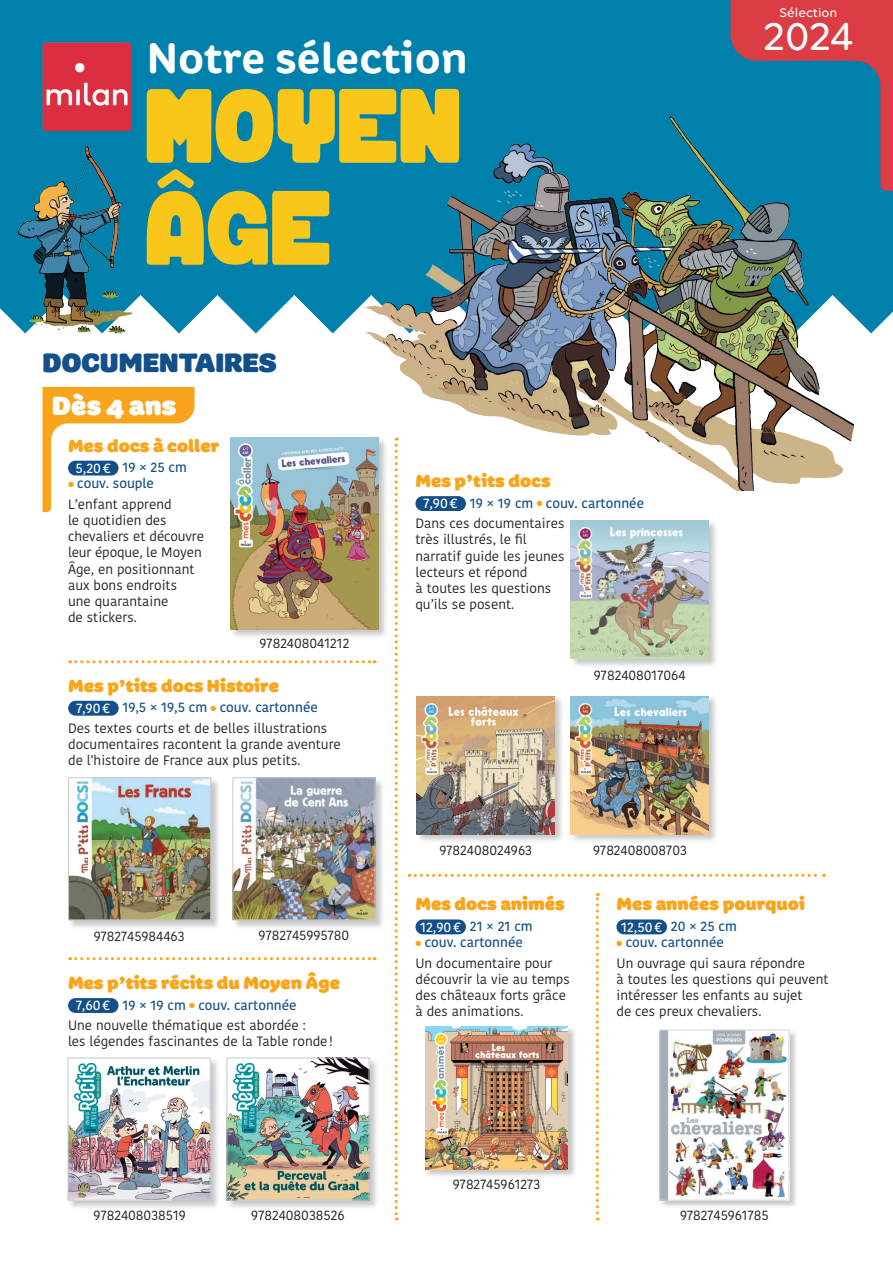
<style>
.page{position:relative;width:893px;height:1263px;background:#fff}
.page>*{position:absolute;margin:0;border:0;box-sizing:border-box;transform-origin:0 0}
.t1{font:105px/102px "FUGU&MAKI2";color:#f9c71a}
.t2{font:700 43.5px "Colette";color:#fff}
.t3{font:500 41.7px "Volte Rounded";color:#fff}
.t4{font:900 27px "Adesso";color:#135089}
.t5{font:27px "Colette Jumbo";color:#fff}
.t6{font:18px "Colette Jumbo";color:#f9a51b}
.t7{font:13.5px/16.2px "Kohinoor Bangla";color:#231f20}
.t8{font:500 13.5px/20.4px "Kohinoor Bangla";color:#135089}
.t9{font:500 13.5px "Volte Rounded";color:#fff}
.s1{color:#fff}
.s2{color:#f9a51b}
.s3{font-weight:500;color:#135089}
.s4{font-weight:500;color:#fff}
.s5{font-weight:400;color:#231f20}
</style>
<div class="page">
<div style="left:0;top:0;width:893px;height:272px;background:#0081ab"></div>
<svg style="left:0;top:229px;width:893px;height:104px"></svg>
<svg style="left:730px;top:0;width:163px;height:191px"></svg>
<svg style="left:157px;top:169px;width:37px;height:20px"></svg>
<img style="left:43px;top:43px;width:88px;height:88px">
<img style="left:366px;top:116px;width:487px;height:374px">
<svg style="left:43px;top:387px;width:152px;height:125px"></svg>
<div style="left:68px;top:461px;width:51px;height:14px;background:#135089;border-radius:7px"></div>
<div style="left:415px;top:496px;width:51px;height:15px;background:#135089;border-radius:7px"></div>
<div style="left:68px;top:701px;width:51px;height:15px;background:#135089;border-radius:7px"></div>
<svg style="left:395px;top:438px;width:3px;height:782px"></svg>
<svg style="left:409px;top:874px;width:415px;height:3px"></svg>
<svg style="left:70px;top:957px;width:305px;height:3px"></svg>
<svg style="left:596px;top:893px;width:3px;height:327px"></svg>
<svg style="left:70px;top:660px;width:305px;height:3px"></svg>
<div style="left:230px;top:437px;width:158px;height:202px;background:#231f20;opacity:.25"></div>
<img style="left:231px;top:438px;width:147px;height:191px">
<div style="left:68px;top:777px;width:153px;height:153px;background:#231f20;opacity:.25"></div>
<img style="left:70px;top:779px;width:139px;height:139px">
<div style="left:68px;top:777px;width:143px;height:143px;border:1px solid #c7c8ca"></div>
<div style="left:232px;top:777px;width:153px;height:153px;background:#231f20;opacity:.25"></div>
<img style="left:234px;top:779px;width:139px;height:139px">
<div style="left:232px;top:777px;width:143px;height:143px;border:1px solid #c7c8ca"></div>
<div style="left:67px;top:1057px;width:153px;height:153px;background:#231f20;opacity:.25"></div>
<img style="left:70px;top:1059px;width:139px;height:139px">
<div style="left:68px;top:1057px;width:143px;height:143px;border:1px solid #c7c8ca"></div>
<div style="left:570px;top:520px;width:148px;height:148px;background:#231f20;opacity:.25"></div>
<img style="left:571px;top:521px;width:138px;height:137px">
<div style="left:226px;top:1057px;width:153px;height:153px;background:#231f20;opacity:.25"></div>
<img style="left:228px;top:1059px;width:139px;height:139px">
<div style="left:226px;top:1057px;width:143px;height:143px;border:1px solid #c7c8ca"></div>
<div style="left:416px;top:696px;width:148px;height:148px;background:#231f20;opacity:.25"></div>
<img style="left:417px;top:696px;width:138px;height:138px">
<div style="left:570px;top:696px;width:148px;height:148px;background:#231f20;opacity:.25"></div>
<img style="left:571px;top:696px;width:138px;height:138px">
<img style="left:19px;top:146px;width:112px;height:187px">
<div style="left:415px;top:919px;width:51px;height:15px;background:#135089;border-radius:7px"></div>
<div style="left:616px;top:919px;width:51px;height:15px;background:#135089;border-radius:7px"></div>
<div style="left:425px;top:1026px;width:152px;height:152px;background:#231f20;opacity:.25"></div>
<img style="left:425px;top:1026px;width:143px;height:143px">
<div style="left:659px;top:1029px;width:139px;height:180px;background:#231f20;opacity:.25"></div>
<img style="left:661px;top:1032px;width:126px;height:166px">
<div style="left:659px;top:1030px;width:130px;height:170px;border:1px solid #d1d2d4"></div>
<div style="left:68px;top:998px;width:51px;height:15px;background:#135089;border-radius:7px"></div>
<h2 class="t2" style="left:147px;top:28px;width:323px">Notre sélection</h2>
<h1 class="t1" style="left:147px;top:90px;width:318px">MOYEN<br>AGE</h1>
<h3 class="t4" style="left:43px;top:343px;width:236px">DOCUMENTAIRES</h3>
<h3 class="t5" style="left:52px;top:386px;width:126px">Dès 4 ans</h3>
<h3 class="t6" style="left:68px;top:432px;width:153px">Mes docs à coller</h3>
<p class="t8" style="left:76px;top:457px;width:113px"><span class="s1">5,20€</span> 19 × 25 cm</p>
<p class="t7" style="left:68px;top:473px;width:105px;line-height:20.4px"><span class="s2">●</span> <span class="s3">couv. souple<br></span>L’enfant apprend</p>
<p class="t7" style="left:68px;top:512px;width:137px">le quotidien des chevaliers et découvre leur époque, le Moyen<br>Âge, en positionnant aux bons endroits<br>une quarantaine<br>de stickers.</p>
<p class="t7" style="left:259px;top:635px;width:91px">9782408041212</p>
<h3 class="t6" style="left:68px;top:673px;width:212px">Mes p’tits docs Histoire</h3>
<p class="t7" style="left:68px;top:697px;width:261px;line-height:20.4px;text-align:center"><span class="s4">7,90€</span> <span class="s3">19,5 × 19,5 cm</span> <span class="s2">●</span> <span class="s3">couv. cartonnée<br></span>Des textes courts et de belles illustrations</p>
<p class="t7" style="left:68px;top:736px;width:274px">documentaires racontent la grande aventure de l’histoire de France aux plus petits.</p>
<h3 class="t6" style="left:415px;top:468px;width:137px">Mes p’tits docs</h3>
<p class="t8" style="left:415px;top:492px;width:230px;text-indent:8px"><span class="s1">7,90€</span> 19 × 19 cm <span class="s2">●</span> couv. cartonnée<br><span class="s5">Dans ces documentaires</span></p>
<p class="t7" style="left:415px;top:531px;width:151px">très illustrés, le fil narratif guide les jeunes lecteurs et répond<br>à toutes les questions qu’ils se posent.</p>
<p class="t7" style="left:594px;top:667px;width:93px">9782408017064</p>
<p class="t7" style="left:439px;top:842px;width:94px">9782408024963</p>
<p class="t7" style="left:593px;top:842px;width:95px">9782408008703</p>
<p class="t9" style="left:780px;top:5px;width:59px">Sélection</p>
<h3 class="t3" style="left:764px;top:12px;width:91px">2024</h3>
<p class="t7" style="left:94px;top:928px;width:92px">9782745984463</p>
<p class="t7" style="left:259px;top:927px;width:92px">9782745995780</p>
<h3 class="t6" style="left:68px;top:970px;width:273px">Mes p’tits récits du Moyen Âge</h3>
<p class="t7" style="left:68px;top:994px;width:239px;line-height:20.4px;text-align:center"><span class="s4">7,60€</span> <span class="s3">19 × 19 cm</span> <span class="s2">●</span> <span class="s3">couv. cartonnée<br></span>Une nouvelle thématique est abordée :</p>
<p class="t7" style="left:68px;top:1033px;width:267px">les légendes fascinantes de la Table ronde!</p>
<p class="t7" style="left:94px;top:1206px;width:94px">9782408038519</p>
<p class="t7" style="left:251px;top:1206px;width:95px">9782408038526</p>
<h3 class="t6" style="left:415px;top:891px;width:151px">Mes docs animés</h3>
<p class="t8" style="left:420px;top:916px;width:114px"><span class="s1">12,90€</span> 21 × 21 cm</p>
<p class="t7" style="left:415px;top:932px;width:138px;line-height:20.4px"><span class="s2">●</span> <span class="s3">couv. cartonnée<br></span>Un documentaire pour</p>
<p class="t7" style="left:415px;top:971px;width:156px">découvrir la vie au temps des châteaux forts grâce à des animations.</p>
<h3 class="t6" style="left:616px;top:891px;width:190px">Mes années pourquoi</h3>
<p class="t8" style="left:621px;top:916px;width:117px"><span class="s1">12,50€</span> 20 × 25 cm</p>
<p class="t7" style="left:616px;top:932px;width:190px;line-height:20.4px"><span class="s2">●</span> <span class="s3">couv. cartonnée<br></span>Un ouvrage qui saura répondre</p>
<p class="t7" style="left:616px;top:971px;width:214px">à toutes les questions qui peuvent intéresser les enfants au sujet<br>de ces preux chevaliers.</p>
<p class="t7" style="left:453px;top:1176px;width:89px">9782745961273</p>
<p class="t7" style="left:680px;top:1206px;width:90px">9782745961785</p>
</div>
